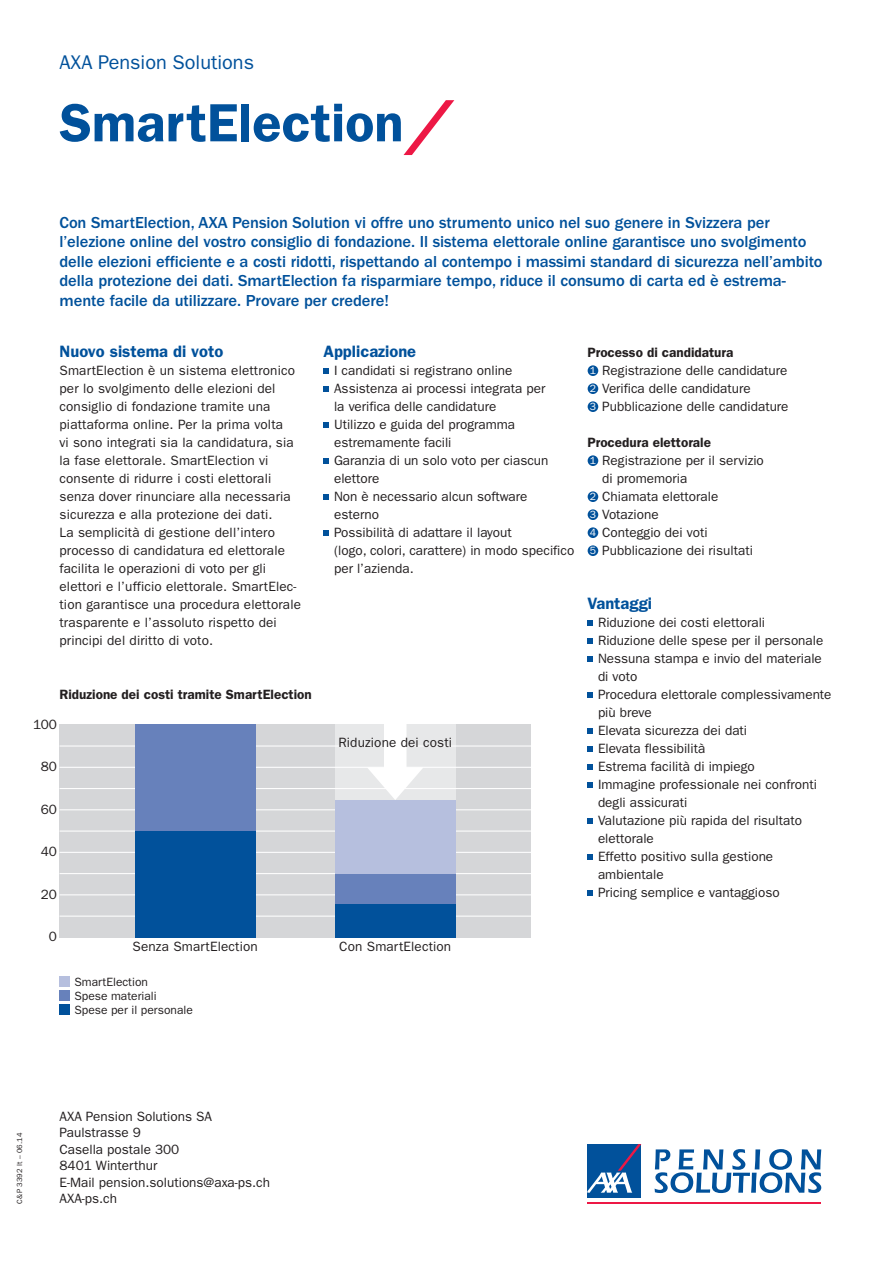
<style>
.page{position:relative;width:893px;height:1263px;background:#fff}
.page>*{position:absolute;margin:0;border:0;box-sizing:border-box;transform-origin:0 0}
.t1{font:600 54px "ITC Franklin Gothic Std";color:#01519b}
.t2{font:19.8px "ITC Franklin Gothic Std";color:#01519b}
.t3{font:500 16.5px/19.5px "ITC Franklin Gothic Std";letter-spacing:-.005em;color:#01519b}
.t4{font:600 16.5px "ITC Franklin Gothic Std";color:#01519b}
.t5{font:13.5px/18px "ITC Franklin Gothic Std";color:#231f20}
.t6{font:600 13.5px "ITC Franklin Gothic Std";color:#231f20}
.t7{font:12px/14.2px "ITC Franklin Gothic Std";color:#231f20}
.t8{font:7.5px "ITC Franklin Gothic Std";letter-spacing:.025em;color:#231f20}
.s1{font-family:"AXA Switch";font-weight:400;color:#ed1845}
.s2{font-weight:600}
.s3{font-size:10.5px;color:#fff}
</style>
<div class="page">
<svg style="left:323px;top:368px;width:6px;height:6px"></svg>
<svg style="left:323px;top:386px;width:6px;height:6px"></svg>
<svg style="left:323px;top:422px;width:6px;height:6px"></svg>
<svg style="left:323px;top:458px;width:6px;height:6px"></svg>
<svg style="left:323px;top:494px;width:6px;height:6px"></svg>
<svg style="left:323px;top:530px;width:6px;height:6px"></svg>
<div style="left:588px;top:365px;width:10px;height:11px;background:#01519b;border-radius:50%"></div>
<div style="left:588px;top:383px;width:10px;height:11px;background:#01519b;border-radius:50%"></div>
<div style="left:588px;top:401px;width:10px;height:11px;background:#01519b;border-radius:50%"></div>
<div style="left:588px;top:455px;width:10px;height:11px;background:#01519b;border-radius:50%"></div>
<div style="left:588px;top:491px;width:10px;height:11px;background:#01519b;border-radius:50%"></div>
<div style="left:588px;top:509px;width:10px;height:11px;background:#01519b;border-radius:50%"></div>
<div style="left:588px;top:527px;width:10px;height:11px;background:#01519b;border-radius:50%"></div>
<div style="left:588px;top:545px;width:10px;height:11px;background:#01519b;border-radius:50%"></div>
<svg style="left:587px;top:620px;width:5px;height:6px"></svg>
<svg style="left:587px;top:638px;width:5px;height:6px"></svg>
<svg style="left:587px;top:656px;width:5px;height:6px"></svg>
<svg style="left:587px;top:692px;width:5px;height:6px"></svg>
<svg style="left:587px;top:728px;width:5px;height:6px"></svg>
<svg style="left:587px;top:746px;width:5px;height:6px"></svg>
<svg style="left:587px;top:764px;width:5px;height:6px"></svg>
<svg style="left:587px;top:782px;width:5px;height:6px"></svg>
<svg style="left:587px;top:818px;width:5px;height:6px"></svg>
<svg style="left:587px;top:854px;width:5px;height:6px"></svg>
<svg style="left:587px;top:890px;width:5px;height:6px"></svg>
<div style="left:587px;top:1144px;width:54px;height:54px;background:#01519b"></div>
<svg style="left:655px;top:1149px;width:166px;height:44px"></svg>
<svg style="left:587px;top:1144px;width:54px;height:49px"></svg>
<hr style="left:587px;top:1202px;width:234px;height:1px;background:#ed1845">
<div style="left:60px;top:724px;width:471px;height:214px;background:#d5d6d8"></div>
<hr style="left:60px;top:915px;width:471px;height:2px;background:#fff">
<hr style="left:60px;top:894px;width:471px;height:1px;background:#fff">
<hr style="left:60px;top:873px;width:471px;height:1px;background:#fff">
<hr style="left:60px;top:852px;width:471px;height:1px;background:#fff">
<hr style="left:60px;top:830px;width:471px;height:2px;background:#fff">
<hr style="left:60px;top:809px;width:471px;height:1px;background:#fff">
<hr style="left:60px;top:788px;width:471px;height:1px;background:#fff">
<hr style="left:60px;top:767px;width:471px;height:1px;background:#fff">
<hr style="left:60px;top:745px;width:471px;height:1px;background:#fff">
<div style="left:135px;top:831px;width:120px;height:107px;background:#01519b"></div>
<div style="left:135px;top:724px;width:120px;height:107px;background:#6781bb"></div>
<div style="left:335px;top:903px;width:120px;height:35px;background:#01519b"></div>
<div style="left:335px;top:874px;width:120px;height:29px;background:#6781bb"></div>
<div style="left:335px;top:800px;width:120px;height:74px;background:#b6bfde"></div>
<div style="left:335px;top:724px;width:120px;height:76px;background:#e7e8e9"></div>
<svg style="left:367px;top:724px;width:56px;height:76px"></svg>
<div style="left:60px;top:976px;width:10px;height:10px;background:#b6bfde"></div>
<div style="left:60px;top:990px;width:10px;height:11px;background:#6781bb"></div>
<div style="left:60px;top:1005px;width:10px;height:10px;background:#01519b"></div>
<h2 class="t2" style="left:60px;top:51px;width:196px">AXA Pension Solutions</h2>
<h1 class="t1" style="left:60px;top:91px;width:396px">SmartElection<span class="s1">/</span></h1>
<p class="t3" style="left:60px;top:213px;width:765px">Con SmartElection, AXA Pension Solution vi offre uno strumento unico nel suo genere in Svizzera per l’elezione online del vostro consiglio di fondazione. Il sistema elettorale online garantisce uno svolgimento delle elezioni efficiente e a costi ridotti, rispettando al contempo i massimi standard di sicurezza nell’ambito della protezione dei dati. SmartElection fa risparmiare tempo, riduce il consumo di carta ed è estrema&shy;mente facile da utilizzare. Provare per credere!</p>
<p class="t4" style="left:60px;top:342px;width:165px">Nuovo sistema di voto</p>
<p class="t5" style="left:60px;top:362px;width:243px">SmartElection è un sistema elettronico per lo svolgimento delle elezioni del consiglio di fondazione tramite una piattaforma online. Per la prima volta<br>vi sono integrati sia la candidatura, sia la fase elettorale. SmartElection vi consente di ridurre i costi elettorali senza dover rinunciare alla necessaria sicurezza e alla protezione dei dati.<br>La semplicità di gestione dell’intero processo di candidatura ed elettorale facilita le operazioni di voto per gli elettori e l’ufficio elettorale. SmartElec&shy;tion garantisce una procedura elettorale trasparente e l’assoluto rispetto dei principi del diritto di voto.</p>
<p class="t4" style="left:323px;top:342px;width:94px">Applicazione</p>
<p class="t5" style="left:334px;top:362px;width:242px">I candidati si registrano online<br>Assistenza ai processi integrata per<br>la verifica delle candidature<br>Utilizzo e guida del programma estremamente facili<br>Garanzia di un solo voto per ciascun elettore<br>Non è necessario alcun software esterno<br>Possibilità di adattare il layout<br>(logo, colori, carattere) in modo specifico per l’azienda.</p>
<p class="t6" style="left:60px;top:687px;width:254px">Riduzione dei costi tramite SmartElection</p>
<p class="t5" style="left:33px;top:715px;width:25px">100</p>
<p class="t5" style="left:41px;top:758px;width:18px">80</p>
<p class="t5" style="left:41px;top:800px;width:18px">60</p>
<p class="t5" style="left:41px;top:843px;width:18px">40</p>
<p class="t5" style="left:41px;top:885px;width:18px">20</p>
<p class="t5" style="left:49px;top:928px;width:10px">0</p>
<p class="t5" style="left:338px;top:733px;width:115px">Riduzione dei costi</p>
<p class="t5" style="left:133px;top:938px;width:127px">Senza SmartElection</p>
<p class="t5" style="left:339px;top:938px;width:113px">Con SmartElection</p>
<p class="t7" style="left:74px;top:975px;width:120px">SmartElection<br>Spese materiali<br>Spese per il personale</p>
<p class="t5" style="left:587px;top:344px;width:203px"><span class="s2">Processo di candidatura<br></span><span class="s3">1</span> Registrazione delle candidature<br><span class="s3">2</span> Verifica delle candidature<br><span class="s3">3</span> Pubblicazione delle candidature</p>
<p class="t6" style="left:587px;top:435px;width:125px">Procedura elettorale</p>
<p class="t5" style="left:590px;top:452px;width:176px"><span class="s3">1</span> Registrazione per il servizio</p>
<p class="t5" style="left:602px;top:470px;width:87px">di promemoria</p>
<p class="t5" style="left:590px;top:488px;width:130px"><span class="s3">2</span> Chiamata elettorale</p>
<p class="t5" style="left:590px;top:506px;width:70px"><span class="s3">3</span> Votazione</p>
<p class="t5" style="left:590px;top:524px;width:119px"><span class="s3">4</span> Conteggio dei voti</p>
<p class="t5" style="left:590px;top:542px;width:165px"><span class="s3">5</span> Pubblicazione dei risultati</p>
<p class="t4" style="left:587px;top:594px;width:66px">Vantaggi</p>
<p class="t5" style="left:598px;top:614px;width:235px">Riduzione dei costi elettorali<br>Riduzione delle spese per il personale<br>Nessuna stampa e invio del materiale di voto<br>Procedura elettorale complessivamente più breve<br>Elevata sicurezza dei dati<br>Elevata flessibilità<br>Estrema facilità di impiego<br>Immagine professionale nei confronti degli assicurati<br>Valutazione più rapida del risultato elettorale<br>Effetto positivo sulla gestione ambientale<br>Pricing semplice e vantaggioso</p>
<p class="t8" style="left:15px;top:1203px;width:72px;rotate:-90deg">C&amp;P 3392 It – 06.14</p>
<p class="t5" style="left:60px;top:1108px;width:212px;line-height:16.5px">AXA Pension Solutions SA<br>Paulstrasse 9<br>Casella postale 300<br>8401 Winterthur<br>E-Mail pension.solutions@axa-ps.ch<br>AXA-ps.ch</p>
</div>
